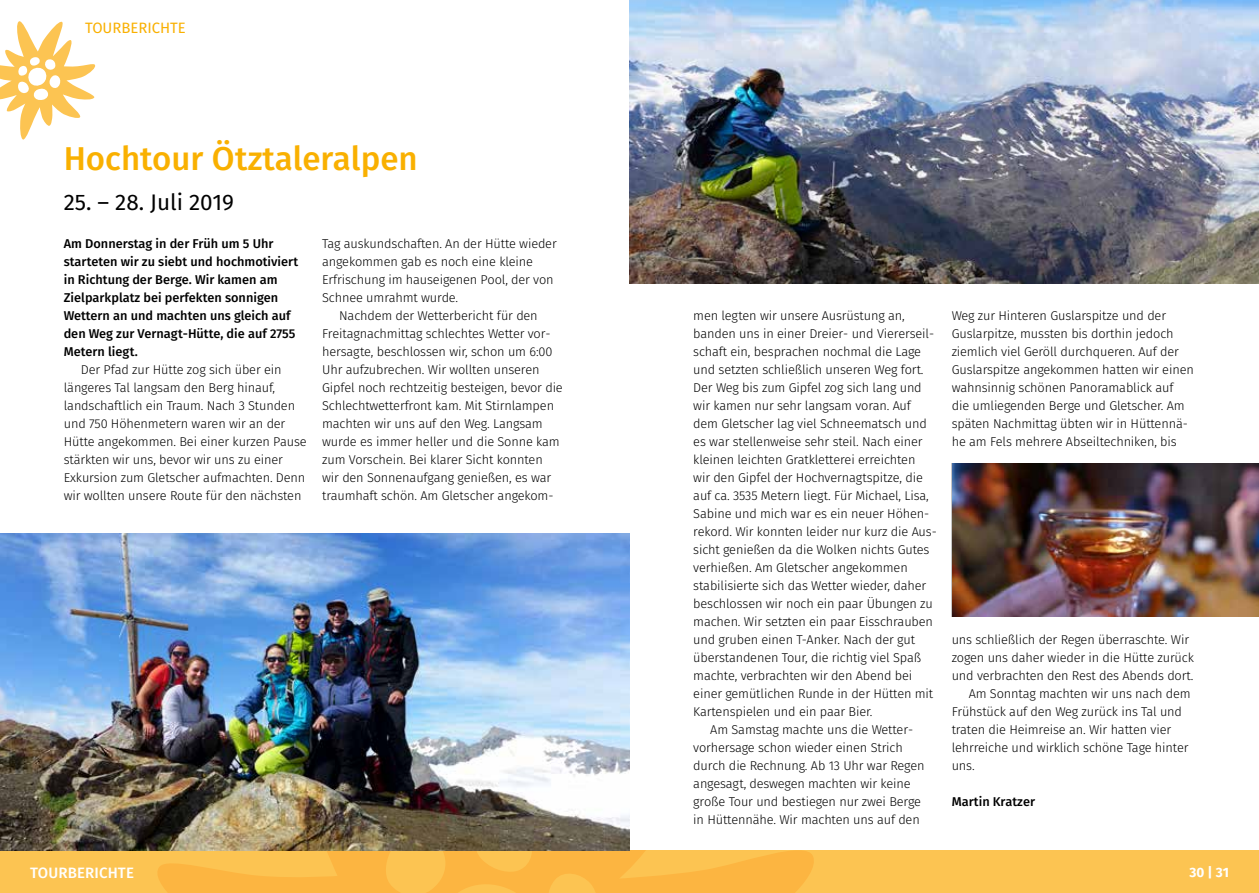
<style>
.page{position:relative;width:1259px;height:893px;background:#fff}
.page>*{position:absolute;margin:0;border:0;box-sizing:border-box;transform-origin:0 0}
.t1{font:500 33px "Fira Sans";color:#f9b000}
.t2{font:22.5px "Fira Sans";color:#000}
.t3{font:15px "Fira Sans";color:#f9b000}
.t4{font:500 15px "Fira Sans";letter-spacing:.01em;color:#fff}
.t5{font:700 13.5px "Fira Sans";color:#fff}
.t6{font:300 12.75px/18px "Fira Sans";letter-spacing:-.01em;color:#000}
.t7{font:500 12.75px/18px "Fira Sans";color:#000}
</style>
<div class="page">
<div style="left:0;top:850px;width:1259px;height:43px;background:#fcc452"></div>
<svg style="left:158px;top:850px;width:656px;height:43px"></svg>
<svg style="left:0;top:21px;width:96px;height:119px"></svg>
<img style="left:629px;top:0;width:630px;height:284px">
<img style="left:0;top:533px;width:629px;height:318px">
<img style="left:953px;top:463px;width:306px;height:153px">
<p class="t3" style="left:85px;top:17px;width:102px">TOURBERICHTE</p>
<h1 class="t1" style="left:64px;top:136px;width:355px">Hochtour Ötztaleralpen</h1>
<h2 class="t2" style="left:64px;top:187px;width:172px">25. – 28. Juli 2019</h2>
<p class="t7" style="left:64px;top:235px;width:236px">Am Donnerstag in der Früh um 5 Uhr starteten wir zu siebt und hochmotiviert in Richtung der Berge. Wir kamen am Zielparkplatz bei perfekten sonnigen Wettern an und machten uns gleich auf den Weg zur Vernagt-Hütte, die auf 2755<br>Metern liegt.</p>
<p class="t6" style="left:64px;top:361px;width:244px;text-indent:17px">Der Pfad zur Hütte zog sich über ein längeres Tal langsam den Berg hinauf, landschaftlich ein Traum. Nach 3 Stunden und 750 Höhenmetern waren wir an der Hütte angekommen. Bei einer kurzen Pause stärkten wir uns, bevor wir uns zu einer Exkursion zum Gletscher aufmachten. Denn wir wollten unsere Route für den nächsten</p>
<p class="t6" style="left:322px;top:235px;width:236px">Tag auskundschaften. An der Hütte wieder angekommen gab es noch eine kleine Erfrischung im hauseigenen Pool, der von Schnee umrahmt wurde.</p>
<p class="t6" style="left:322px;top:307px;width:242px;text-indent:17px">Nachdem der Wetterbericht für den Freitagnachmittag schlechtes Wetter vor&shy;hersagte, beschlossen wir, schon um 6:00<br>Uhr aufzubrechen. Wir wollten unseren Gipfel noch rechtzeitig besteigen, bevor die Schlechtwetterfront kam. Mit Stirnlampen machten wir uns auf den Weg. Langsam wurde es immer heller und die Sonne kam zum Vorschein. Bei klarer Sicht konnten<br>wir den Sonnenaufgang genießen, es war traumhaft schön. Am Gletscher angekom-</p>
<p class="t6" style="left:693px;top:307px;width:213px">men legten wir unsere Ausrüstung an,</p>
<p class="t6" style="left:693px;top:325px;width:242px">banden uns in einer Dreier- und Viererseil-</p>
<p class="t6" style="left:693px;top:343px;width:229px">schaft ein, besprachen nochmal die Lage</p>
<p class="t6" style="left:693px;top:361px;width:232px">und setzten schließlich unseren Weg fort.</p>
<p class="t6" style="left:693px;top:379px;width:230px">Der Weg bis zum Gipfel zog sich lang und</p>
<p class="t6" style="left:693px;top:397px;width:219px">wir kamen nur sehr langsam voran. Auf</p>
<p class="t6" style="left:693px;top:415px;width:235px">dem Gletscher lag viel Schneematsch und</p>
<p class="t6" style="left:693px;top:433px;width:231px">es war stellenweise sehr steil. Nach einer</p>
<p class="t6" style="left:693px;top:451px;width:224px">kleinen leichten Gratkletterei erreichten</p>
<p class="t6" style="left:693px;top:469px;width:231px">wir den Gipfel der Hochvernagtspitze, die</p>
<p class="t6" style="left:693px;top:487px;width:237px">auf ca. 3535 Metern liegt. Für Michael, Lisa,</p>
<p class="t6" style="left:693px;top:505px;width:237px">Sabine und mich war es ein neuer Höhen-</p>
<p class="t6" style="left:693px;top:523px;width:245px">rekord. Wir konnten leider nur kurz die Aus-</p>
<p class="t6" style="left:693px;top:541px;width:238px">sicht genießen da die Wolken nichts Gutes</p>
<p class="t6" style="left:693px;top:559px;width:216px">verhießen. Am Gletscher angekommen</p>
<p class="t6" style="left:693px;top:577px;width:234px">stabilisierte sich das Wetter wieder, daher</p>
<p class="t6" style="left:693px;top:595px;width:241px">beschlossen wir noch ein paar Übungen zu</p>
<p class="t6" style="left:693px;top:613px;width:241px">machen. Wir setzten ein paar Eisschrauben</p>
<p class="t6" style="left:693px;top:631px;width:223px">und gruben einen T-Anker. Nach der gut</p>
<p class="t6" style="left:693px;top:649px;width:229px">überstandenen Tour, die richtig viel Spaß</p>
<p class="t6" style="left:693px;top:667px;width:221px">machte, verbrachten wir den Abend bei</p>
<p class="t6" style="left:693px;top:685px;width:241px">einer gemütlichen Runde in der Hütten mit</p>
<p class="t6" style="left:693px;top:703px;width:181px">Kartenspielen und ein paar Bier.</p>
<p class="t6" style="left:710px;top:721px;width:204px">Am Samstag machte uns die Wetter-</p>
<p class="t6" style="left:693px;top:739px;width:211px">vorhersage schon wieder einen Strich</p>
<p class="t6" style="left:693px;top:757px;width:233px">durch die Rechnung. Ab 13 Uhr war Regen</p>
<p class="t6" style="left:693px;top:775px;width:219px">angesagt, deswegen machten wir keine</p>
<p class="t6" style="left:693px;top:793px;width:229px">große Tour und bestiegen nur zwei Berge</p>
<p class="t6" style="left:693px;top:811px;width:228px">in Hüttennähe. Wir machten uns auf den</p>
<p class="t6" style="left:951px;top:307px;width:244px">Weg zur Hinteren Guslarspitze und der Guslarpitze, mussten bis dorthin jedoch ziemlich viel Geröll durchqueren. Auf der Guslarspitze angekommen hatten wir einen wahnsinnig schönen Panoramablick auf die umliegenden Berge und Gletscher. Am späten Nachmittag übten wir in Hüttennä&shy;he am Fels mehrere Abseiltechniken, bis</p>
<p class="t6" style="left:951px;top:631px;width:239px">uns schließlich der Regen überraschte. Wir</p>
<p class="t6" style="left:951px;top:649px;width:244px">zogen uns daher wieder in die Hütte zurück</p>
<p class="t6" style="left:951px;top:667px;width:243px">und verbrachten den Rest des Abends dort.</p>
<p class="t6" style="left:968px;top:685px;width:224px">Am Sonntag machten wir uns nach dem</p>
<p class="t6" style="left:951px;top:703px;width:232px">Frühstück auf den Weg zurück ins Tal und</p>
<p class="t6" style="left:951px;top:721px;width:221px">traten die Heimreise an. Wir hatten vier</p>
<p class="t6" style="left:951px;top:739px;width:238px">lehrreiche und wirklich schöne Tage hinter</p>
<p class="t6" style="left:951px;top:757px;width:25px">uns.</p>
<p class="t7" style="left:951px;top:793px;width:85px">Martin Kratzer</p>
<p class="t4" style="left:30px;top:862px;width:105px">TOURBERICHTE</p>
<p class="t5" style="left:1189px;top:863px;width:41px">30 | 31</p>
</div>
